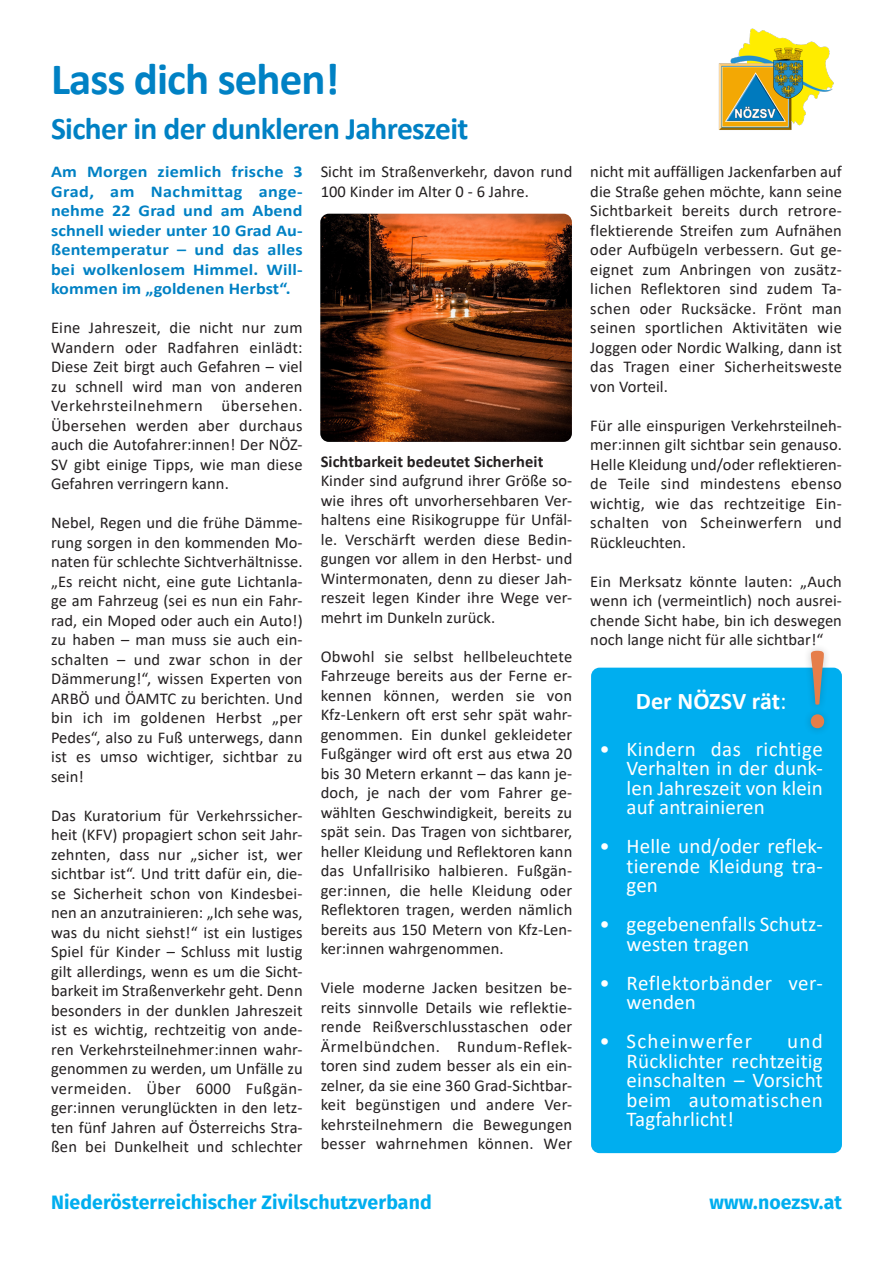
<style>
.page{position:relative;width:893px;height:1263px;background:#fff}
.page>*{position:absolute;margin:0;border:0;box-sizing:border-box;transform-origin:0 0}
.t1{font:112.5px "Adobe Hebrew";color:#e67e4a}
.t2{font:700 45px "Calibri";letter-spacing:-.02em;color:#0081c4}
.t3{font:700 31.5px "Calibri";letter-spacing:-.02em;color:#0081c4}
.t4{font:700 24px "Calibri";color:#fff}
.t5{font:21px/19.5px "Calibri";letter-spacing:.005em;color:#fff;text-align:justify}
.t6{font:21px/19.5px "Calibri";letter-spacing:.025em;color:#fff}
.t7{font:21px "Calibri";letter-spacing:.06em;color:#fff}
.t8{font:700 19.5px "Fira Sans";letter-spacing:.005em;color:#00aeef}
.t9{font:16.5px/19.5px "Calibri";letter-spacing:.005em;color:#231f20;text-align:justify}
.t10{font:700 16.5px/19.5px "Calibri";letter-spacing:.01em;color:#0081c4;text-align:justify;scale:1.1 1}
.t11{font:700 16.5px "Calibri";letter-spacing:.005em;color:#231f20}
.s1{font-weight:400}
</style>
<div class="page">
<div style="left:591px;top:668px;width:251px;height:485px;background:#00aeef;border-radius:9px"></div>
<img style="left:320px;top:214px;width:252px;height:228px">
<div style="left:803px;top:643px;width:29px;height:93px;background:#231f20;opacity:.24"></div>
<img style="left:718px;top:28px;width:116px;height:102px">
<p class="t2" style="left:51px;top:48px;width:290px">Lass dich sehen!</p>
<p class="t3" style="left:51px;top:107px;width:419px">Sicher in der dunkleren Jahreszeit</p>
<p class="t10" style="left:51px;top:162px;width:230px">Am Morgen ziemlich frische 3<br>Grad, am Nachmittag ange&shy;nehme 22 Grad und am Abend schnell wieder unter 10 Grad Au&shy;ßentemperatur – und das alles bei wolkenlosem Himmel. Will&shy;kommen im „goldenen Herbst“.</p>
<p class="t9" style="left:51px;top:317px;width:253px">Eine Jahreszeit, die nicht nur zum Wandern oder Radfahren einlädt:<br>Diese Zeit birgt auch Gefahren – viel zu schnell wird man von anderen Verkehrsteilnehmern übersehen.<br>Übersehen werden aber durchaus auch die Autofahrer:innen! Der NÖZ-SV gibt einige Tipps, wie man diese Gefahren verringern kann.</p>
<p class="t9" style="left:51px;top:512px;width:253px">Nebel, Regen und die frühe Dämme&shy;rung sorgen in den kommenden Mo&shy;naten für schlechte Sichtverhältnisse. „Es reicht nicht, eine gute Lichtanla&shy;ge am Fahrzeug (sei es nun ein Fahr&shy;rad, ein Moped oder auch ein Auto!) zu haben – man muss sie auch ein&shy;schalten – und zwar schon in der Dämmerung!“, wissen Experten von ARBÖ und ÖAMTC zu berichten. Und bin ich im goldenen Herbst „per Pedes“, also zu Fuß unterwegs, dann ist es umso wichtiger, sichtbar zu sein!</p>
<p class="t9" style="left:51px;top:805px;width:253px">Das Kuratorium für Verkehrssicher&shy;heit (KFV) propagiert schon seit Jahr&shy;zehnten, dass nur „sicher ist, wer sichtbar ist“. Und tritt dafür ein, die&shy;se Sicherheit schon von Kindesbei&shy;nen an anzutrainieren: „Ich sehe was, was du nicht siehst!“ ist ein lustiges Spiel für Kinder – Schluss mit lustig gilt allerdings, wenn es um die Sicht&shy;barkeit im Straßenverkehr geht. Denn besonders in der dunklen Jahreszeit ist es wichtig, rechtzeitig von ande&shy;ren Verkehrsteilnehmer:innen wahr&shy;genommen zu werden, um Unfälle zu vermeiden. Über 6000 Fußgän&shy;ger:innen verunglückten in den letz&shy;ten fünf Jahren auf Österreichs Stra&shy;ßen bei Dunkelheit und schlechter</p>
<p class="t9" style="left:321px;top:161px;width:253px">Sicht im Straßenverkehr, davon rund<br>100 Kinder im Alter 0 - 6 Jahre.</p>
<p class="t11" style="left:321px;top:449px;width:224px">Sichtbarkeit bedeutet Sicherheit</p>
<p class="t9" style="left:321px;top:470px;width:253px">Kinder sind aufgrund ihrer Größe so&shy;wie ihres oft unvorhersehbaren Ver&shy;haltens eine Risikogruppe für Unfäl&shy;le. Verschärft werden diese Bedin&shy;gungen vor allem in den Herbst- und Wintermonaten, denn zu dieser Jah&shy;reszeit legen Kinder ihre Wege ver&shy;mehrt im Dunkeln zurück.</p>
<p class="t9" style="left:321px;top:646px;width:253px">Obwohl sie selbst hellbeleuchtete Fahrzeuge bereits aus der Ferne er&shy;kennen können, werden sie von Kfz-Lenkern oft erst sehr spät wahr&shy;genommen. Ein dunkel gekleideter Fußgänger wird oft erst aus etwa 20 bis 30 Metern erkannt – das kann je&shy;doch, je nach der vom Fahrer ge&shy;wählten Geschwindigkeit, bereits zu spät sein. Das Tragen von sichtbarer, heller Kleidung und Reflektoren kann das Unfallrisiko halbieren. Fußgän&shy;ger:innen, die helle Kleidung oder Reflektoren tragen, werden nämlich bereits aus 150 Metern von Kfz-Len&shy;ker:innen wahrgenommen.</p>
<p class="t9" style="left:321px;top:977px;width:253px">Viele moderne Jacken besitzen be&shy;reits sinnvolle Details wie reflektie&shy;rende Reißverschlusstaschen oder Ärmelbündchen. Rundum-Reflek&shy;toren sind zudem besser als ein ein&shy;zelner, da sie eine 360 Grad-Sichtbar&shy;keit begünstigen und andere Ver&shy;kehrsteilnehmern die Bewegungen besser wahrnehmen können. Wer</p>
<p class="t9" style="left:590px;top:161px;width:253px">nicht mit auffälligen Jackenfarben auf die Straße gehen möchte, kann seine Sichtbarkeit bereits durch retrore&shy;flektierende Streifen zum Aufnähen oder Aufbügeln verbessern. Gut ge&shy;eignet zum Anbringen von zusätz&shy;lichen Reflektoren sind zudem Ta&shy;schen oder Rucksäcke. Frönt man seinen sportlichen Aktivitäten wie Joggen oder Nordic Walking, dann ist das Tragen einer Sicherheitsweste von Vorteil.</p>
<p class="t9" style="left:590px;top:415px;width:253px">Für alle einspurigen Verkehrsteilneh&shy;mer:innen gilt sichtbar sein genauso.<br>Helle Kleidung und/oder reflektieren&shy;de Teile sind mindestens ebenso wichtig, wie das rechtzeitige Ein&shy;schalten von Scheinwerfern und Rückleuchten.</p>
<p class="t9" style="left:590px;top:571px;width:253px">Ein Merksatz könnte lauten: „Auch wenn ich (vermeintlich) noch ausrei&shy;chende Sicht habe, bin ich deswegen noch lange nicht für alle sichtbar!“</p>
<p class="t1" style="left:801px;top:622px;width:33px">!</p>
<p class="t4" style="left:636px;top:684px;width:152px">Der NÖZSV rät<span class="s1">:</span></p>
<p class="t5" style="left:627px;top:738px;width:198px;text-indent:-27px">• Kindern das richtige Verhalten in der dunk&shy;len Jahreszeit von klein auf antrainieren</p>
<p class="t5" style="left:627px;top:836px;width:198px;text-indent:-27px">• Helle und/oder reflek&shy;tierende Kleidung tra&shy;gen</p>
<p class="t5" style="left:627px;top:914px;width:198px;text-indent:-27px">• gegebenenfalls Schutz&shy;westen tragen</p>
<p class="t6" style="left:627px;top:972px;width:198px;text-indent:-27px">• Reflektorbänder ver&shy;wenden</p>
<p class="t7" style="left:600px;top:1026px;width:154px">• Scheinwerfer</p>
<p class="t5" style="left:627px;top:1031px;width:198px;text-indent:161px">und Rücklichter rechtzeitig einschalten – Vorsicht beim automatischen Tagfahrlicht!</p>
<p class="t8" style="left:51px;top:1186px;width:382px">Niederösterreichischer Zivilschutzverband</p>
<p class="t8" style="left:710px;top:1186px;width:134px">www.noezsv.at</p>
</div>
